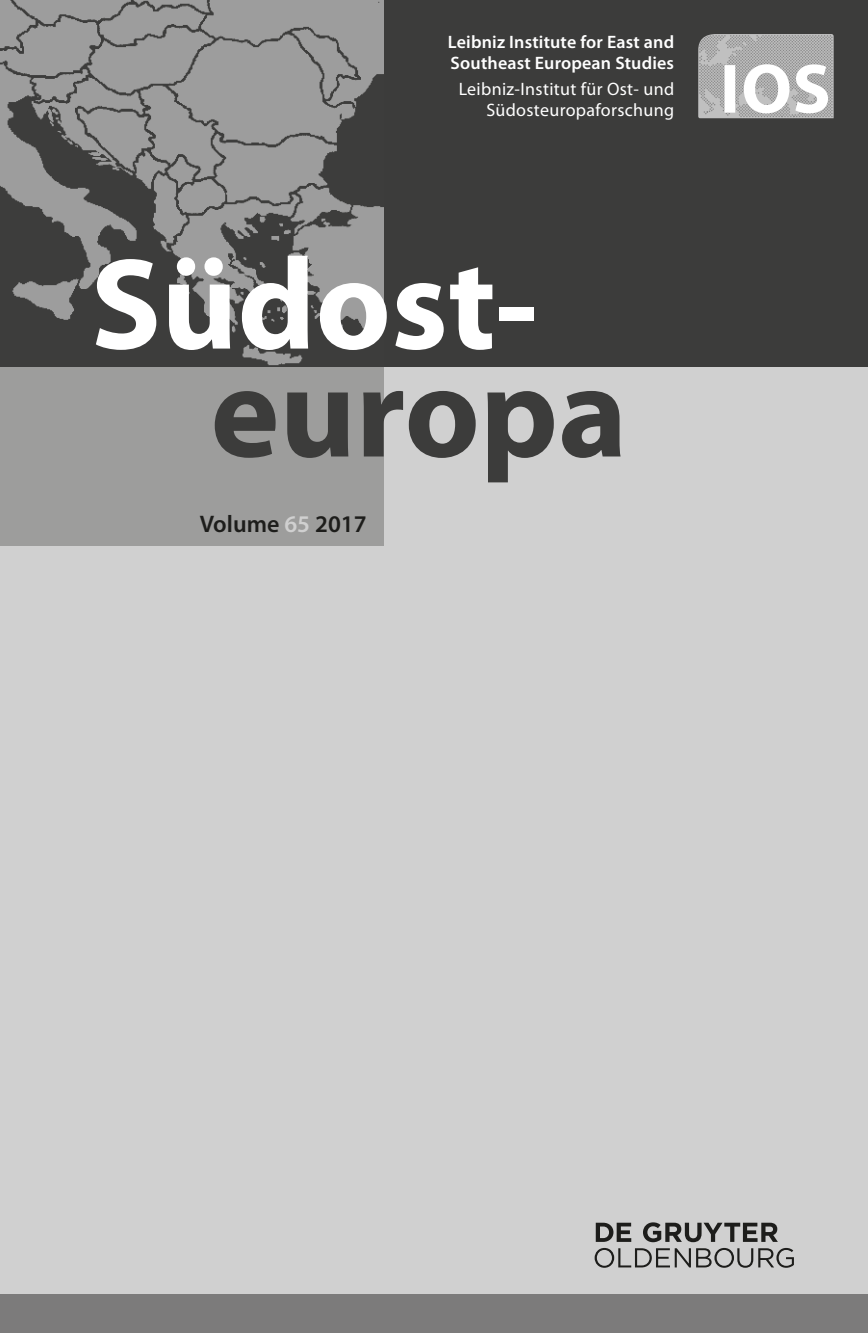
<style>
.page{position:relative;width:868px;height:1333px;background:#fff}
.page>*{position:absolute;margin:0;border:0;box-sizing:border-box;transform-origin:0 0}
._00_Südosteuropa{font:700 130.8px "Myriad Pro";color:#fff}
._00_Südosteuropa-2{font:700 130.8px "Myriad Pro";color:#3c3c3b}
._00_Jahrgangszählung{font:600 24px "Myriad Pro";color:#1d1d1b}
.t1{font:600 18px/21px "Myriad Pro";letter-spacing:.01em;color:#fff}
.t2{font:18px/21px "Myriad Pro";letter-spacing:.02em;color:#fff;text-align:right}
.s1{color:#d0d0d0}
</style>
<div class="page">
<div style="left:0;top:0;width:867px;height:1332px;background:#d0d0d0"></div>
<div style="left:0;top:0;width:867px;height:366px;background:#3c3c3b"></div>
<svg style="left:698px;top:34px;width:135px;height:84px;background:#c0c0c0"></svg>
<div style="left:0;top:1294px;width:867px;height:38px;background:#7c7b7b"></div>
<div style="left:0;top:366px;width:383px;height:179px;background:#9d9d9c"></div>
<img style="left:0;top:0;width:383px;height:366px">
<svg style="left:594px;top:1222px;width:199px;height:45px"></svg>
<p class="t1" style="left:448px;top:31px;width:228px">Leibniz Institute for East and<br>Southeast European Studies</p>
<p class="t2" style="left:458px;top:78px;width:217px">Leibniz-Institut für Ost- und<br>Südosteuropaforschung</p>
<p class="_00_Südosteuropa" style="left:91px;top:219px;width:449px">Südost-</p>
<p class="_00_Südosteuropa-2" style="left:210px;top:327px;width:418px">europa</p>
<p class="_00_Jahrgangszählung" style="left:200px;top:508px;width:168px">Volume <span class="s1">65</span> 2017</p>
</div>
